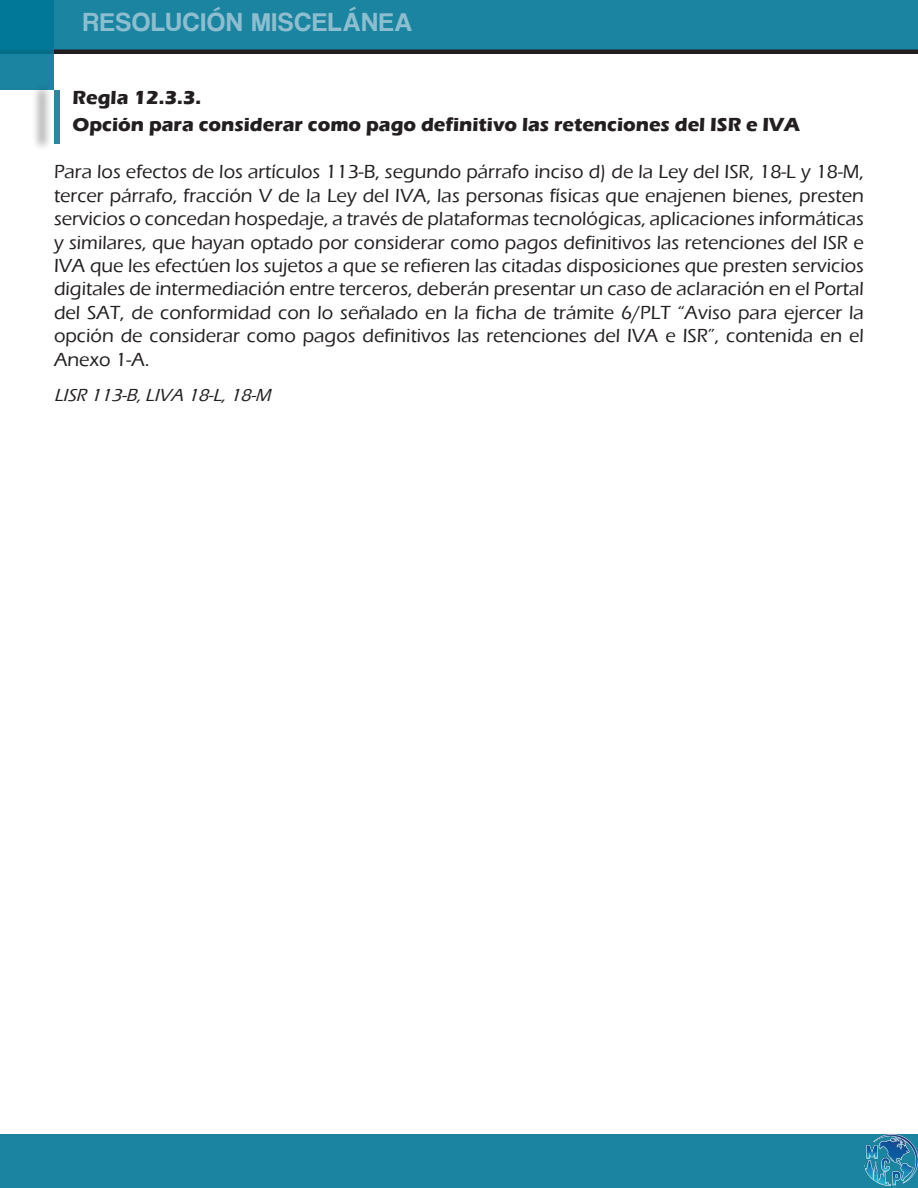
<style>
.page{position:relative;width:918px;height:1188px;background:#fff}
.page>*{position:absolute;margin:0;border:0;box-sizing:border-box;transform-origin:0 0}
.t1{font:27px "Coolvetica Rg";letter-spacing:.05em;color:#9ac5d5}
.t2{font:500 19.5px/23.4px "Eras ITC";color:#231f20;text-align:justify}
.t3{font:700 19.5px "Eras ITC";color:#231f20}
.REFERENCIAS{font:italic 500 18px "Eras ITC";color:#231f20}
</style>
<div class="page">
<div style="left:0;top:0;width:918px;height:54px;background:#1a84a1"></div>
<div style="left:0;top:1134px;width:918px;height:54px;background:#1a84a1"></div>
<hr style="left:0;top:50px;width:918px;height:4px;background:#231f20">
<img style="left:864px;top:1134px;width:54px;height:53px">
<svg style="left:0;top:0;width:54px;height:90px;background:#0b7c9a"></svg>
<div style="left:31px;top:82px;width:22px;height:70px;background:#231f20;opacity:.5"></div>
<div style="left:54px;top:93px;width:6px;height:48px;background:#2d879e"></div>
<h1 class="t1" style="left:83px;top:6px;width:331px">RESOLUCIÓN MISCELÁNEA</h1>
<p class="t3" style="left:73px;top:86px;width:130px">Regla 12.3.3.</p>
<p class="t3" style="left:73px;top:113px;width:729px">Opción para considerar como pago definitivo las retenciones del ISR e IVA</p>
<p class="t2" style="left:54px;top:160px;width:812px">Para los efectos de los artículos 113-B, segundo párrafo inciso d) de la Ley del ISR, 18-L y 18-M, tercer párrafo, fracción V de la Ley del IVA, las personas físicas que enajenen bienes, presten servicios o concedan hospedaje, a través de plataformas tecnológicas, aplicaciones informáticas y similares, que hayan optado por considerar como pagos definitivos las retenciones del ISR e IVA que les efectúen los sujetos a que se refieren las citadas disposiciones que presten servicios digitales de intermediación entre terceros, deberán presentar un caso de aclaración en el Portal del SAT, de conformidad con lo señalado en la ficha de trámite 6/PLT “Aviso para ejercer la opción de considerar como pagos definitivos las retenciones del IVA e ISR”, contenida en el Anexo 1-A.</p>
<p class="REFERENCIAS" style="left:54px;top:385px;width:223px">LISR 113-B,LIVA 18-L,18-M</p>
</div>
